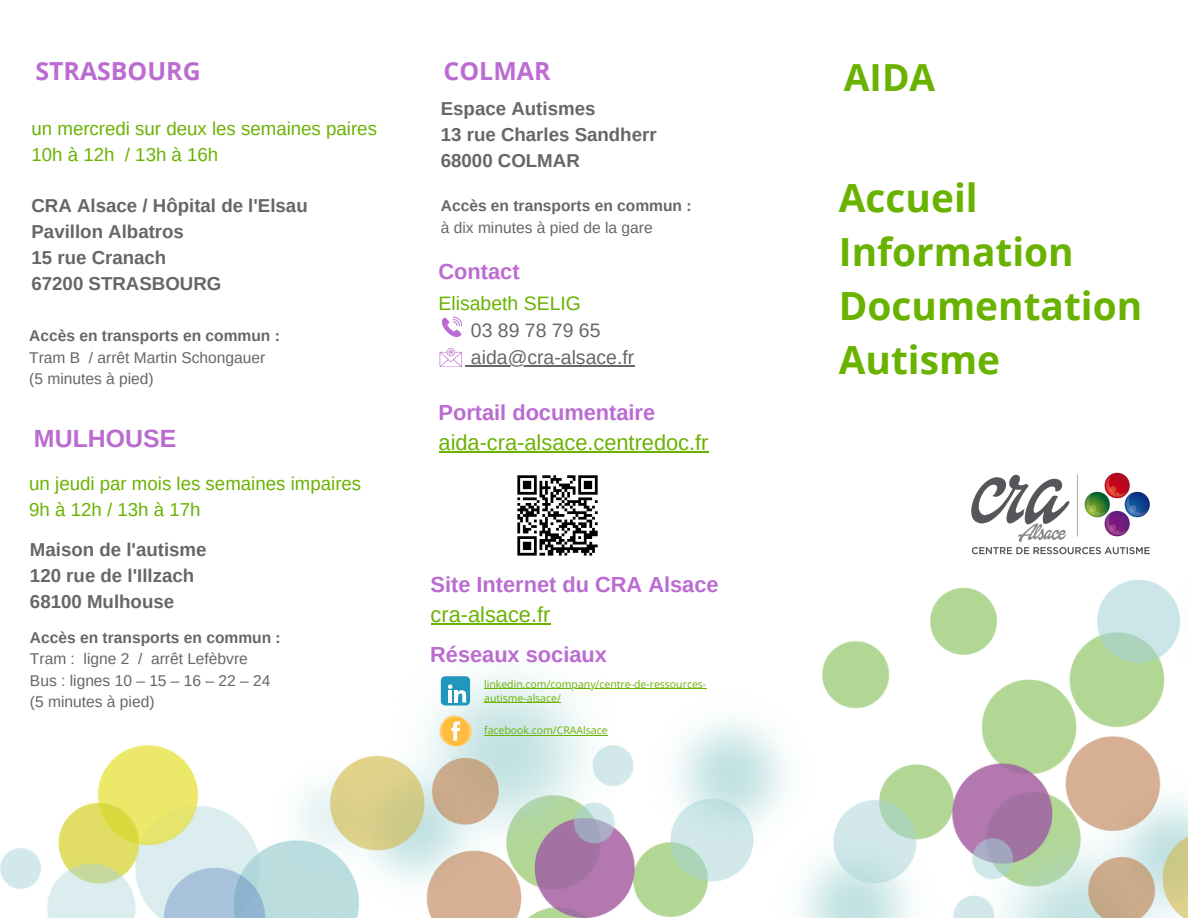
<style>
.page{position:relative;width:1188px;height:918px;background:#fff}
.page>*{position:absolute;margin:0;border:0;box-sizing:border-box;transform-origin:0 0}
.t1{font:700 38.85px/54px "Open Sans";color:#69b200}
.t2{font:700 37.35px "Open Sans";color:#69b200}
.t3{font:700 24.9px "Open Sans";color:#bb6bd1}
.t4{font:700 24.9px "Arimo";color:#bb6bd1}
.t5{font:700 21.75px/30.3px "Arimo";color:#bb6bd1}
.t6{font:21.75px/30.3px "Arimo";color:#69b200}
.t7{font:19.5px "Arimo";color:#666}
.t8{font:19.5px "Arimo";color:#69b200}
.t9{font:700 18.75px/25.8px "Arimo";color:#666}
.t10{font:18.75px "Arimo";color:#69b200}
.t11{font:15.6px "Arimo";color:#666}
.t12{font:700 15.6px "Arimo";color:#666}
.t13{font:10.5px/14px "Open Sans";color:#69b200}
.s1{font-weight:700;color:#bb6bd1}
.s2{font-weight:400;color:#69b200}
</style>
<div class="page">
<img style="left:0;top:672px;width:764px;height:246px">
<img style="left:764px;top:579px;width:424px;height:339px">
<img style="left:971px;top:472px;width:179px;height:83px">
<svg style="left:442px;top:317px;width:20px;height:20px"></svg>
<div style="left:441px;top:676px;width:29px;height:30px;background:#2197bd;border-radius:4px"></div>
<svg style="left:431px;top:685px;width:49px;height:71px"></svg>
<hr style="left:439px;top:451px;width:270px;height:1px;background:#69b200">
<svg style="left:440px;top:348px;width:31px;height:19px"></svg>
<hr style="left:471px;top:365px;width:163px;height:1px;background:#666">
<hr style="left:431px;top:623px;width:119px;height:1px;background:#69b200">
<hr style="left:484px;top:735px;width:124px;height:1px;background:#69b200">
<hr style="left:484px;top:688px;width:222px;height:1px;background:#69b200">
<hr style="left:484px;top:702px;width:77px;height:1px;background:#69b200">
<svg style="left:517px;top:475px;width:81px;height:81px"></svg>
<h6 class="t3" style="left:35px;top:53px;width:167px">STRASBOURG</h6>
<h3 class="t3" style="left:444px;top:53px;width:108px">COLMAR</h3>
<p class="t10" style="left:32px;top:118px;width:347px">un mercredi sur deux les semaines paires</p>
<p class="t10" style="left:32px;top:144px;width:188px">10h à 12h / 13h à 16h</p>
<h4 class="t9" style="left:32px;top:193px;width:278px">CRA Alsace / Hôpital de l'Elsau<br>Pavillon Albatros<br>15 rue Cranach<br>67200 STRASBOURG</h4>
<p class="t12" style="left:29px;top:327px;width:252px">Accès en transports en commun :</p>
<p class="t11" style="left:29px;top:349px;width:238px">Tram B / arrêt Martin Schongauer</p>
<p class="t11" style="left:29px;top:370px;width:126px">(5 minutes à pied)</p>
<h1 class="t4" style="left:34px;top:425px;width:144px">MULHOUSE</h1>
<h2 class="t10" style="left:29px;top:473px;width:334px">un jeudi par mois les semaines impaires</h2>
<h3 class="t10" style="left:29px;top:499px;width:173px">9h à 12h / 13h à 17h</h3>
<h5 class="t9" style="left:30px;top:537px;width:178px">Maison de l'autisme<br>120 rue de l'Illzach<br>68100 Mulhouse</h5>
<h3 class="t12" style="left:30px;top:629px;width:252px">Accès en transports en commun :</h3>
<p class="t11" style="left:30px;top:650px;width:219px">Tram : ligne 2 / arrêt Lefèbvre</p>
<p class="t11" style="left:30px;top:671px;width:242px">Bus : lignes 10 – 15 – 16 – 22 – 24</p>
<h6 class="t11" style="left:30px;top:693px;width:126px">(5 minutes à pied)</h6>
<p class="t9" style="left:441px;top:95px;width:217px">Espace Autismes<br>13 rue Charles Sandherr<br>68000 COLMAR</p>
<p class="t12" style="left:441px;top:197px;width:252px">Accès en transports en commun :</p>
<p class="t11" style="left:441px;top:219px;width:213px">à dix minutes à pied de la gare</p>
<h6 class="t5" style="left:439px;top:256px;width:83px">Contact</h6>
<p class="t8" style="left:439px;top:293px;width:144px">Elisabeth SELIG</p>
<p class="t7" style="left:471px;top:320px;width:131px">03 89 78 79 65</p>
<p class="t7" style="left:471px;top:347px;width:165px">aida@cra-alsace.fr</p>
<p class="t6" style="left:439px;top:397px;width:271px"><span class="s1">Portail documentaire </span>aida-cra-alsace.centredoc.fr</p>
<h5 class="t5" style="left:431px;top:569px;width:290px">Site Internet du CRA Alsace <span class="s2">cra-alsace.fr</span></h5>
<p class="t5" style="left:430px;top:640px;width:178px">Réseaux sociaux</p>
<p class="t13" style="left:484px;top:677px;width:224px">linkedin.com/company/centre-de-ressources&shy;autisme-alsace/</p>
<p class="t13" style="left:484px;top:723px;width:125px">facebook.com/CRAAlsace</p>
<p class="t2" style="left:844px;top:51px;width:93px">AIDA</p>
<p class="t1" style="left:839px;top:170px;width:305px">Accueil<br>Information<br>Documentation<br>Autisme</p>
</div>
